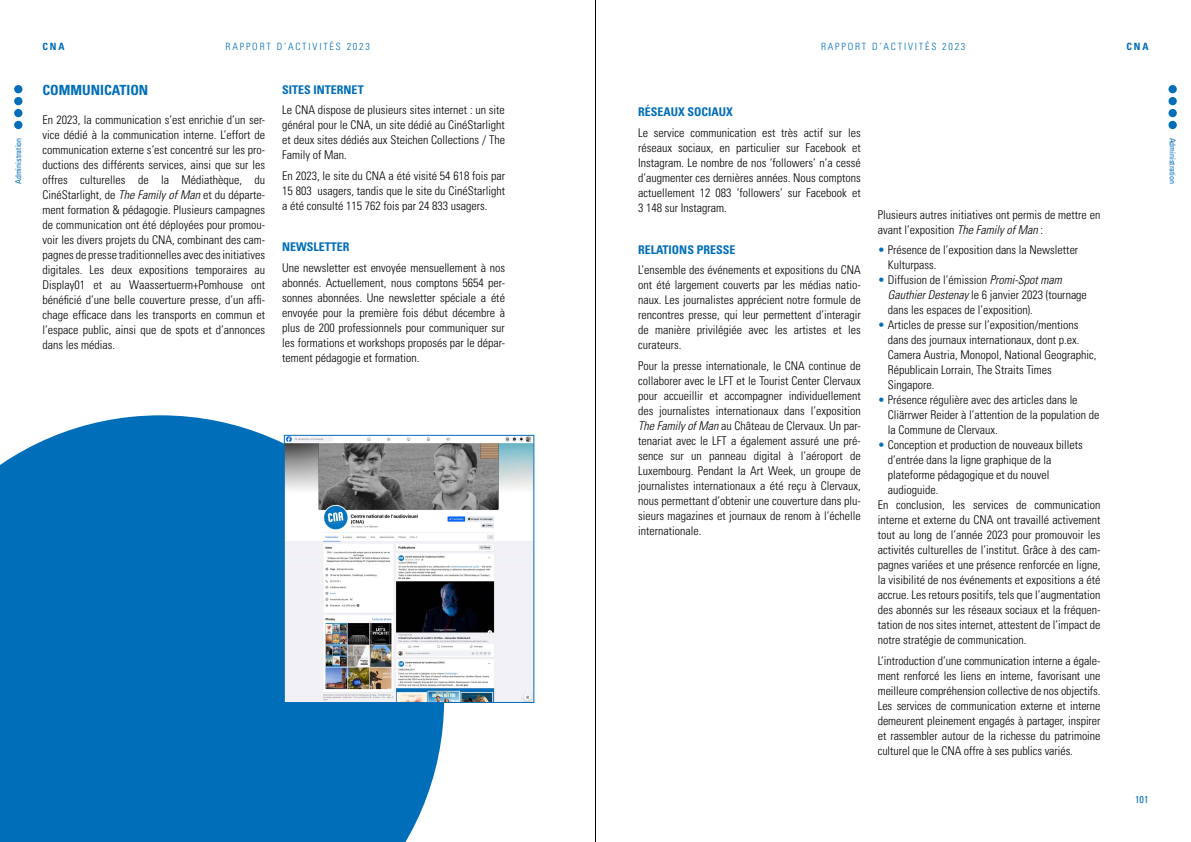
<style>
.page{position:relative;width:1191px;height:842px;background:#fff}
.page>*{position:absolute;margin:0;border:0;box-sizing:border-box;transform-origin:0 0}
.t1{font:700 condensed 14px "Univers LT Std";color:#006eb8}
.t2{font:300 condensed 12px/15px "Univers LT Std";color:#000;text-align:justify}
.t3{font:700 condensed 12px "Univers LT Std";color:#006eb8}
.t4{font:300 condensed 10px "Univers LT Std";letter-spacing:.18em;color:#006eb8}
.t5{font:700 condensed 10px "Univers LT Std";letter-spacing:.18em;color:#006eb8}
.t6{font:condensed 10px "Univers LT Std";color:#006eb8}
.t7{font:condensed 8px "Univers LT Std";color:#006eb8}
.s1{font-style:italic}
.s2{color:#006eb8}
</style>
<div class="page">
<div style="left:0;top:415px;width:444px;height:427px;background:#006eb8"></div>
<img style="left:286px;top:437px;width:246px;height:264px">
<div style="left:284px;top:435px;width:250px;height:268px;border:1px solid #006eb8"></div>
<div style="left:1168px;top:85px;width:8px;height:8px;background:#006eb8;border-radius:50%"></div>
<div style="left:1168px;top:97px;width:8px;height:8px;background:#006eb8;border-radius:50%"></div>
<div style="left:1168px;top:109px;width:8px;height:8px;background:#006eb8;border-radius:50%"></div>
<div style="left:1168px;top:121px;width:8px;height:8px;background:#006eb8;border-radius:50%"></div>
<div style="left:14px;top:85px;width:8px;height:8px;background:#006eb8;border-radius:50%"></div>
<div style="left:14px;top:97px;width:8px;height:8px;background:#006eb8;border-radius:50%"></div>
<div style="left:14px;top:109px;width:8px;height:8px;background:#006eb8;border-radius:50%"></div>
<div style="left:14px;top:121px;width:8px;height:8px;background:#006eb8;border-radius:50%"></div>
<hr style="left:595px;top:0;width:1px;height:842px;background:#000">
<p class="t7" style="left:13px;top:184px;width:48px;rotate:-90deg">Administration</p>
<p class="t5" style="left:43px;top:40px;width:23px">CNA</p>
<p class="t4" style="left:226px;top:41px;width:146px">RAPPORT D’ACTIVITÉS 2023</p>
<p class="t4" style="left:821px;top:41px;width:146px">RAPPORT D’ACTIVITÉS 2023</p>
<p class="t5" style="left:1126px;top:40px;width:23px">CNA</p>
<p class="t1" style="left:43px;top:82px;width:107px">COMMUNICATION</p>
<p class="t2" style="left:43px;top:113px;width:224px">En 2023, la communication s’est enrichie d’un ser&shy;vice dédié à la communication interne. L’effort de communication externe s’est concentré sur les pro&shy;ductions des différents services, ainsi que sur les offres culturelles de la Médiathèque, du CinéStarlight, de <span class="s1">The Family of Man</span> et du départe&shy;ment formation &amp; pédagogie. Plusieurs campagnes de communication ont été déployées pour promou&shy;voir les divers projets du CNA, combinant des cam&shy;pagnes de presse traditionnelles avec des initiatives digitales. Les deux expositions temporaires au Display01 et au Waassertuerm+Pomhouse ont bénéficié d’une belle couverture presse, d’un affi&shy;chage efficace dans les transports en commun et l’espace public, ainsi que de spots et d’annonces dans les médias.</p>
<p class="t3" style="left:282px;top:82px;width:83px">SITES INTERNET</p>
<p class="t2" style="left:282px;top:103px;width:224px">Le CNA dispose de plusieurs sites internet : un site général pour le CNA, un site dédié au CinéStarlight et deux sites dédiés aux Steichen Collections / The Family of Man.</p>
<p class="t2" style="left:282px;top:168px;width:224px">En 2023, le site du CNA a été visité 54 618 fois par 15 803 usagers, tandis que le site du CinéStarlight a été consulté 115 762 fois par 24 833 usagers.</p>
<p class="t3" style="left:282px;top:240px;width:69px">NEWSLETTER</p>
<p class="t2" style="left:282px;top:260px;width:224px">Une newsletter est envoyée mensuellement à nos abonnés. Actuellement, nous comptons 5654 per&shy;sonnes abonnées. Une newsletter spéciale a été envoyée pour la première fois début décembre à plus de 200 professionnels pour communiquer sur les formations et workshops proposés par le dépar&shy;tement pédagogie et formation.</p>
<p class="t3" style="left:638px;top:105px;width:96px">RÉSEAUX SOCIAUX</p>
<p class="t2" style="left:638px;top:125px;width:224px">Le service communication est très actif sur les réseaux sociaux, en particulier sur Facebook et Instagram. Le nombre de nos ‘followers’ n’a cessé d’augmenter ces dernières années. Nous comptons actuellement 12 083 ‘followers’ sur Facebook et 3 148 sur Instagram.</p>
<p class="t3" style="left:638px;top:242px;width:99px">RELATIONS PRESSE</p>
<p class="t2" style="left:638px;top:262px;width:224px">L’ensemble des événements et expositions du CNA ont été largement couverts par les médias natio&shy;naux. Les journalistes apprécient notre formule de rencontres presse, qui leur permettent d’interagir de manière privilégiée avec les artistes et les curateurs.</p>
<p class="t2" style="left:638px;top:358px;width:224px">Pour la presse internationale, le CNA continue de collaborer avec le LFT et le Tourist Center Clervaux pour accueillir et accompagner individuellement des journalistes internationaux dans l’exposition <span class="s1">The Family of Man</span> au Château de Clervaux. Un par&shy;tenariat avec le LFT a également assuré une pré&shy;sence sur un panneau digital à l’aéroport de Luxembourg. Pendant la Art Week, un groupe de journalistes internationaux a été reçu à Clervaux, nous permettant d’obtenir une couverture dans plu&shy;sieurs magazines et journaux de renom à l’échelle internationale.</p>
<p class="t2" style="left:877px;top:207px;width:224px">Plusieurs autres initiatives ont permis de mettre en avant l’exposition <span class="s1">The Family of Man</span> :</p>
<p class="t2" style="left:887px;top:243px;width:192px;text-indent:-10px"><span class="s2">•</span> Présence de l’exposition dans la Newsletter<br>Kulturpass.</p>
<p class="t2" style="left:887px;top:273px;width:201px;text-align:left;text-indent:-10px"><span class="s2">•</span> Diffusion de l’émission <span class="s1">Promi-Spot mam<br>Gauthier Destenay</span> le 6 janvier 2023 (tournage dans les espaces de l’exposition).</p>
<p class="t2" style="left:887px;top:318px;width:210px;text-align:left;text-indent:-10px"><span class="s2">•</span> Articles de presse sur l’exposition/mentions dans des journaux internationaux, dont p.ex.<br>Camera Austria, Monopol, National Geographic, Républicain Lorrain, The Straits Times Singapore.</p>
<p class="t2" style="left:887px;top:393px;width:213px;text-align:left;text-indent:-10px"><span class="s2">•</span> Présence régulière avec des articles dans le<br>Cliärrwer Reider à l’attention de la population de la Commune de Clervaux.</p>
<p class="t2" style="left:877px;top:438px;width:207px"><span class="s2">•</span> Conception et production de nouveaux billets</p>
<p class="t2" style="left:887px;top:453px;width:165px">d’entrée dans la ligne graphique de la</p>
<p class="t2" style="left:887px;top:468px;width:163px">plateforme pédagogique et du nouvel</p>
<p class="t2" style="left:887px;top:483px;width:52px">audioguide.</p>
<p class="t2" style="left:877px;top:498px;width:224px">En conclusion, les services de communication</p>
<p class="t2" style="left:877px;top:513px;width:224px">interne et externe du CNA ont travaillé activement</p>
<p class="t2" style="left:877px;top:528px;width:224px">tout au long de l’année 2023 pour promouvoir les</p>
<p class="t2" style="left:877px;top:543px;width:224px">activités culturelles de l’institut. Grâce à des cam-</p>
<p class="t2" style="left:877px;top:558px;width:224px">pagnes variées et une présence renforcée en ligne,</p>
<p class="t2" style="left:877px;top:573px;width:224px">la visibilité de nos événements et expositions a été</p>
<p class="t2" style="left:877px;top:588px;width:224px">accrue. Les retours positifs, tels que l’augmentation</p>
<p class="t2" style="left:877px;top:603px;width:224px">des abonnés sur les réseaux sociaux et la fréquen-</p>
<p class="t2" style="left:877px;top:618px;width:224px">tation de nos sites internet, attestent de l’impact de</p>
<p class="t2" style="left:877px;top:633px;width:150px">notre stratégie de communication.</p>
<p class="t2" style="left:877px;top:653px;width:224px">L’introduction d’une communication interne a égale&shy;ment renforcé les liens en interne, favorisant une meilleure compréhension collective de nos objectifs.<br>Les services de communication externe et interne demeurent pleinement engagés à partager, inspirer et rassembler autour de la richesse du patrimoine culturel que le CNA offre à ses publics variés.</p>
<p class="t6" style="left:1135px;top:793px;width:15px">101</p>
<p class="t7" style="left:1177px;top:138px;width:48px;rotate:90deg">Administration</p>
</div>
